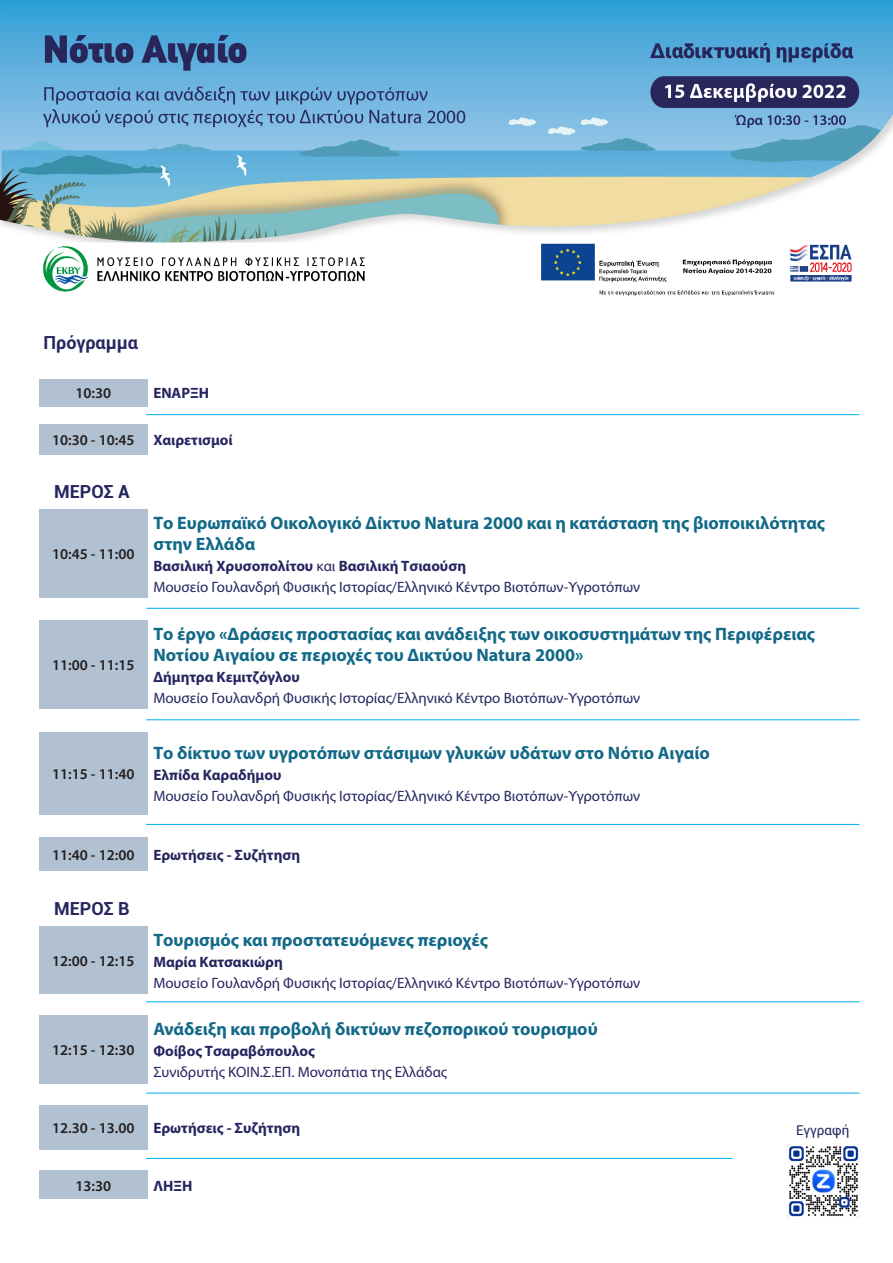
<style>
.page{position:relative;width:893px;height:1263px;background:#fff}
.page>*{position:absolute;margin:0;border:0;box-sizing:border-box;transform-origin:0 0}
.t1{font:700 18px/21px "Myriad Pro";color:#126987}
.t2{font:700 18px "Roboto";color:#252560}
.t3{font:15px "Myriad Pro";color:#252560}
.t4{font:700 15px "Myriad Pro";color:#252560}
.t5{font:600 15px "Myriad Pro";color:#231f20}
.t6{font:13.5px "Roboto";color:#252560}
.s1{font-weight:400}
</style>
<div class="page">
<img style="left:0;top:0;width:893px;height:296px">
<div style="left:39px;top:379px;width:108px;height:27px;background:#b2c1d1"></div>
<div style="left:39px;top:424px;width:108px;height:31px;background:#b2c1d1"></div>
<div style="left:39px;top:837px;width:108px;height:34px;background:#b2c1d1"></div>
<div style="left:39px;top:1105px;width:108px;height:44px;background:#b2c1d1"></div>
<div style="left:39px;top:1171px;width:108px;height:28px;background:#b2c1d1"></div>
<div style="left:39px;top:510px;width:108px;height:88px;background:#b2c1d1"></div>
<div style="left:39px;top:926px;width:108px;height:68px;background:#b2c1d1"></div>
<div style="left:39px;top:620px;width:108px;height:89px;background:#b2c1d1"></div>
<div style="left:39px;top:1015px;width:108px;height:68px;background:#b2c1d1"></div>
<div style="left:39px;top:732px;width:108px;height:82px;background:#b2c1d1"></div>
<hr style="left:146px;top:414px;width:713px;height:1px;background:#00aeef">
<hr style="left:146px;top:608px;width:713px;height:1px;background:#00aeef">
<hr style="left:146px;top:1001px;width:713px;height:1px;background:#00aeef">
<hr style="left:146px;top:719px;width:713px;height:1px;background:#00aeef">
<hr style="left:146px;top:1093px;width:713px;height:1px;background:#00aeef">
<hr style="left:146px;top:824px;width:713px;height:1px;background:#00aeef">
<hr style="left:146px;top:1158px;width:587px;height:1px;background:#00aeef">
<img style="left:787px;top:1145px;width:72px;height:72px">
<p class="t2" style="left:44px;top:329px;width:96px">Πρόγραμμα</p>
<p class="t5" style="left:75px;top:384px;width:37px">10:30</p>
<p class="t4" style="left:153px;top:383px;width:57px">ΕΝΑΡΞΗ</p>
<p class="t5" style="left:52px;top:431px;width:84px">10:30 - 10:45</p>
<p class="t4" style="left:153px;top:430px;width:81px">Χαιρετισμοί</p>
<p class="t2" style="left:54px;top:479px;width:77px">ΜΕΡΟΣ Α</p>
<p class="t5" style="left:52px;top:545px;width:84px">10:45 - 11:00</p>
<p class="t5" style="left:52px;top:655px;width:84px">11:00 - 11:15</p>
<p class="t5" style="left:52px;top:764px;width:84px">11:15 - 11:40</p>
<p class="t1" style="left:153px;top:512px;width:673px">Το Ευρωπαϊκό Οικολογικό Δίκτυο Natura 2000 και η κατάσταση της βιοποικιλότητας στην Ελλάδα</p>
<p class="t4" style="left:153px;top:556px;width:314px">Βασιλική Χρυσοπολίτου <span class="s1">και</span> Βασιλική Τσιαούση</p>
<p class="t3" style="left:153px;top:578px;width:488px">Μουσείο Γουλανδρή Φυσικής Ιστορίας/Ελληνικό Κέντρο Βιοτόπων-Υγροτόπων</p>
<p class="t1" style="left:153px;top:622px;width:663px">Το έργο «Δράσεις προστασίας και ανάδειξης των οικοσυστημάτων της Περιφέρειας<br>Νοτίου Αιγαίου σε περιοχές του Δικτύου Natura 2000»</p>
<p class="t4" style="left:153px;top:667px;width:148px">Δήμητρα Κεμιτζόγλου</p>
<p class="t3" style="left:153px;top:688px;width:488px">Μουσείο Γουλανδρή Φυσικής Ιστορίας/Ελληνικό Κέντρο Βιοτόπων-Υγροτόπων</p>
<p class="t1" style="left:153px;top:742px;width:558px">Το δίκτυο των υγροτόπων στάσιμων γλυκών υδάτων στο Νότιο Αιγαίο</p>
<p class="t4" style="left:153px;top:765px;width:130px">Ελπίδα Καραδήμου</p>
<p class="t3" style="left:153px;top:787px;width:488px">Μουσείο Γουλανδρή Φυσικής Ιστορίας/Ελληνικό Κέντρο Βιοτόπων-Υγροτόπων</p>
<p class="t5" style="left:52px;top:845px;width:84px">11:40 - 12:00</p>
<p class="t4" style="left:153px;top:845px;width:148px">Ερωτήσεις - Συζήτηση</p>
<p class="t2" style="left:54px;top:896px;width:77px">ΜΕΡΟΣ Β</p>
<p class="t5" style="left:52px;top:951px;width:84px">12:00 - 12:15</p>
<p class="t5" style="left:52px;top:1040px;width:84px">12:15 - 12:30</p>
<p class="t1" style="left:153px;top:929px;width:336px">Τουρισμός και προστατευόμενες περιοχές</p>
<p class="t4" style="left:153px;top:952px;width:131px">Μαρία Κατσακιώρη</p>
<p class="t3" style="left:153px;top:974px;width:488px">Μουσείο Γουλανδρή Φυσικής Ιστορίας/Ελληνικό Κέντρο Βιοτόπων-Υγροτόπων</p>
<p class="t1" style="left:153px;top:1017px;width:446px">Ανάδειξη και προβολή δικτύων πεζοπορικού τουρισμού</p>
<p class="t4" style="left:153px;top:1041px;width:163px">Φοίβος Τσαραβόπουλος</p>
<p class="t3" style="left:153px;top:1062px;width:295px">Συνιδρυτής ΚΟΙΝ.Σ.ΕΠ. Μονοπάτια της Ελλάδας</p>
<p class="t5" style="left:52px;top:1118px;width:84px">12.30 - 13.00</p>
<p class="t4" style="left:153px;top:1118px;width:148px">Ερωτήσεις - Συζήτηση</p>
<p class="t5" style="left:75px;top:1176px;width:37px">13:30</p>
<p class="t4" style="left:153px;top:1176px;width:41px">ΛΗΞΗ</p>
<p class="t6" style="left:796px;top:1120px;width:55px">Εγγραφή</p>
</div>
